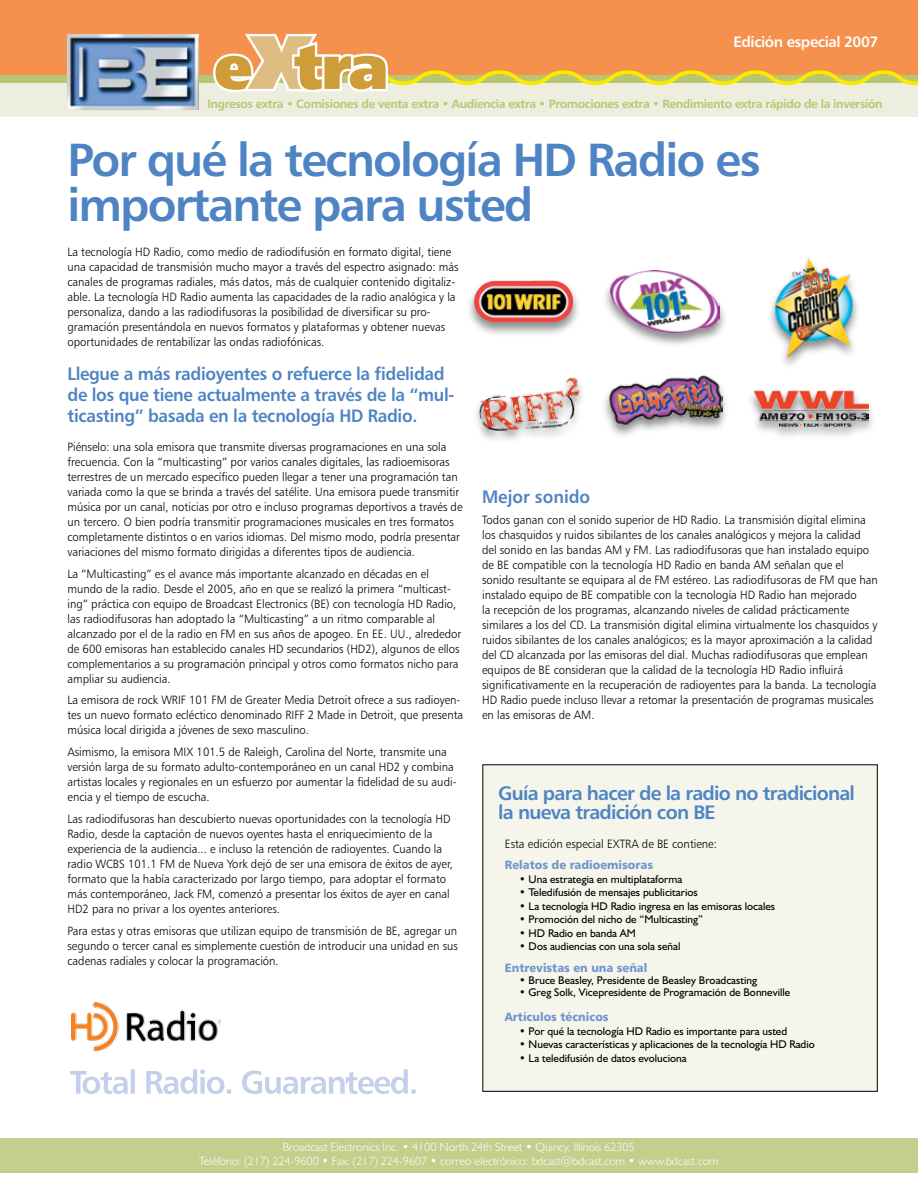
<style>
.page{position:relative;width:918px;height:1188px;background:#fff}
.page>*{position:absolute;margin:0;border:0;box-sizing:border-box;transform-origin:0 0}
.t1{font:61.5px "Humanist 777 BT Extra Black B";color:#cf9c3a}
.t2{font:46.5px/45px "Humanist 777 BT Bold B";letter-spacing:-.04em;color:#4e84c4}
.t3{font:19.5px/19.5px "Humanist 777 BT Bold B";letter-spacing:-.04em;color:#4e84c4}
.t4{font:18px/21px "Humanist 777 BT Bold B";letter-spacing:-.02em;color:#4e84c4;scale:.95 1}
.t5{font:18px "Humanist 777 BT Bold B";color:#4e84c4;scale:.95 1}
.t6{font:15px "Humanist 777 BT Bold B";letter-spacing:-.03em;color:#fff}
.t7{font:12px/15px "Humanist 777 BT Light B";color:#000;scale:.95 1}
.t8{font:300 12px/13.5px "Humanist 521 BT";color:#fff;text-align:center}
.t9{font:12px "Humanist 777 BT Bold B";letter-spacing:-.03em;color:#b8c573}
.t10{font:12px "Humanist 777 BT Black B";color:#7096ce;scale:.95 1}
.t11{font:11.25px "Humanist 521 BT";color:#000}
.s1{font-size:100.65px;color:#dfbd82}
</style>
<div class="page">
<div style="left:0;top:0;width:918px;height:79px;background:#f5904d"></div>
<div style="left:0;top:82px;width:918px;height:35px;background:#edeedd"></div>
<div style="left:0;top:75px;width:918px;height:8px;background:#b8c573"></div>
<img style="left:68px;top:34px;width:130px;height:75px">
<svg style="left:213px;top:33px;width:705px;height:59px"></svg>
<div style="left:0;top:1139px;width:918px;height:34px;background:#c5ce8c"></div>
<div style="left:466px;top:279px;width:116px;height:60px;background:#000;opacity:.45"></div>
<img style="left:474px;top:281px;width:100px;height:41px">
<div style="left:600px;top:373px;width:131px;height:68px;background:#000;opacity:.45"></div>
<img style="left:608px;top:374px;width:115px;height:52px">
<img style="left:773px;top:257px;width:83px;height:104px">
<div style="left:601px;top:267px;width:128px;height:82px;background:#000;opacity:.45"></div>
<img style="left:610px;top:270px;width:109px;height:63px">
<div style="left:746px;top:387px;width:132px;height:55px;background:#000;opacity:.45"></div>
<img style="left:753px;top:391px;width:115px;height:35px">
<div style="left:471px;top:375px;width:116px;height:71px;background:#000;opacity:.45"></div>
<img style="left:477px;top:377px;width:105px;height:55px">
<div style="left:483px;top:765px;width:394px;height:326px;background:#f5f5eb"></div>
<img style="left:72px;top:1003px;width:149px;height:47px">
<svg style="left:70px;top:1069px;width:346px;height:25px"></svg>
<h1 class="t1" style="left:214px;top:28px;width:177px">e<span class="s1">x</span>tra</h1>
<p class="t6" style="left:733px;top:32px;width:146px">Edición especial 2007</p>
<p class="t9" style="left:207px;top:97px;width:677px">Ingresos extra • Comisiones de venta extra • Audiencia extra • Promociones extra • Rendimiento extra rápido de la inversión</p>
<h2 class="t2" style="left:68px;top:136px;width:695px">Por qué la tecnología HD Radio es importante para usted</h2>
<p class="t7" style="left:67px;top:244px;width:413px">La tecnología HD Radio, como medio de radiodifusión en formato digital, tiene una capacidad de transmisión mucho mayor a través del espectro asignado: más canales de programas radiales, más datos, más de cualquier contenido digitaliz&shy;able. La tecnología HD Radio aumenta las capacidades de la radio analógica y la personaliza, dando a las radiodifusoras la posibilidad de diversificar su pro&shy;gramación presentándola en nuevos formatos y plataformas y obtener nuevas oportunidades de rentabilizar las ondas radiofónicas.</p>
<h3 class="t4" style="left:67px;top:363px;width:409px">Llegue a más radioyentes o refuerce la fidelidad de los que tiene actualmente a través de la “mul&shy;ticasting” basada en la tecnología HD Radio.</h3>
<p class="t7" style="left:67px;top:439px;width:417px">Piénselo: una sola emisora que transmite diversas programaciones en una sola frecuencia. Con la “multicasting” por varios canales digitales, las radioemisoras terrestres de un mercado específico pueden llegar a tener una programación tan variada como la que se brinda a través del satélite. Una emisora puede transmitir música por un canal, noticias por otro e incluso programas deportivos a través de un tercero. O bien podría transmitir programaciones musicales en tres formatos completamente distintos o en varios idiomas. Del mismo modo, podría presentar variaciones del mismo formato dirigidas a diferentes tipos de audiencia.</p>
<p class="t7" style="left:67px;top:566px;width:416px">La “Multicasting” es el avance más importante alcanzado en décadas en el mundo de la radio. Desde el 2005, año en que se realizó la primera “multicast&shy;ing” práctica con equipo de Broadcast Electronics (BE) con tecnología HD Radio, las radiodifusoras han adoptado la “Multicasting” a un ritmo comparable al alcanzado por el de la radio en FM en sus años de apogeo. En EE. UU., alrededor de 600 emisoras han establecido canales HD secundarios (HD2), algunos de ellos complementarios a su programación principal y otros como formatos nicho para ampliar su audiencia.</p>
<p class="t7" style="left:67px;top:692px;width:418px">La emisora de rock WRIF 101 FM de Greater Media Detroit ofrece a sus radioyen&shy;tes un nuevo formato ecléctico denominado RIFF 2 Made in Detroit, que presenta música local dirigida a jóvenes de sexo masculino.</p>
<p class="t7" style="left:67px;top:744px;width:411px">Asimismo, la emisora MIX 101.5 de Raleigh, Carolina del Norte, transmite una versión larga de su formato adulto-contemporáneo en un canal HD2 y combina artistas locales y regionales en un esfuerzo por aumentar la fidelidad de su audi&shy;encia y el tiempo de escucha.</p>
<p class="t7" style="left:67px;top:811px;width:407px">Las radiodifusoras han descubierto nuevas oportunidades con la tecnología HD Radio, desde la captación de nuevos oyentes hasta el enriquecimiento de la experiencia de la audiencia... e incluso la retención de radioyentes. Cuando la radio WCBS 101.1 FM de Nueva York dejó de ser una emisora de éxitos de ayer, formato que la había caracterizado por largo tiempo, para adoptar el formato más contemporáneo, Jack FM, comenzó a presentar los éxitos de ayer en canal HD2 para no privar a los oyentes anteriores.</p>
<p class="t7" style="left:67px;top:923px;width:413px;text-align:justify">Para estas y otras emisoras que utilizan equipo de transmisión de BE, agregar un segundo o tercer canal es simplemente cuestión de introducir una unidad en sus cadenas radiales y colocar la programación.</p>
<h3 class="t5" style="left:482px;top:485px;width:115px">Mejor sonido</h3>
<p class="t7" style="left:482px;top:513px;width:418px">Todos ganan con el sonido superior de HD Radio. La transmisión digital elimina los chasquidos y ruidos sibilantes de los canales analógicos y mejora la calidad del sonido en las bandas AM y FM. Las radiodifusoras que han instalado equipo de BE compatible con la tecnología HD Radio en banda AM señalan que el sonido resultante se equipara al de FM estéreo. Las radiodifusoras de FM que han instalado equipo de BE compatible con la tecnología HD Radio han mejorado<br>la recepción de los programas, alcanzando niveles de calidad prácticamente similares a los del CD. La transmisión digital elimina virtualmente los chasquidos y ruidos sibilantes de los canales analógicos; es la mayor aproximación a la calidad del CD alcanzada por las emisoras del dial. Muchas radiodifusoras que emplean equipos de BE consideran que la calidad de la tecnología HD Radio influirá significativamente en la recuperación de radioyentes para la banda. La tecnología HD Radio puede incluso llevar a retomar la presentación de programas musicales en las emisoras de AM.</p>
<h3 class="t3" style="left:498px;top:783px;width:358px">Guía para hacer de la radio no tradicional la nueva tradición con BE</h3>
<p class="t7" style="left:505px;top:836px;width:225px">Esta edición especial EXTRA de BE contiene:</p>
<p class="t10" style="left:505px;top:857px;width:157px">Relatos de radioemisoras</p>
<p class="t11" style="left:519px;top:872px;width:165px">• Una estrategia en multiplataforma</p>
<p class="t11" style="left:519px;top:885px;width:180px">• Teledifusión de mensajes publicitarios</p>
<p class="t11" style="left:519px;top:899px;width:257px">• La tecnología HD Radio ingresa en las emisoras locales</p>
<p class="t11" style="left:519px;top:912px;width:185px">• Promoción del nicho de “Multicasting”</p>
<p class="t11" style="left:519px;top:926px;width:118px">• HD Radio en banda AM</p>
<p class="t11" style="left:519px;top:939px;width:163px">• Dos audiencias con una sola señal</p>
<p class="t10" style="left:505px;top:960px;width:152px">Entrevistas en una señal</p>
<p class="t11" style="left:519px;top:973px;width:239px">• Bruce Beasley, Presidente de Beasley Broadcasting</p>
<p class="t11" style="left:519px;top:985px;width:273px">• Greg Solk, Vicepresidente de Programación de Bonneville</p>
<p class="t10" style="left:505px;top:1009px;width:111px">Artículos técnicos</p>
<p class="t11" style="left:519px;top:1024px;width:270px">• Por qué la tecnología HD Radio es importante para usted</p>
<p class="t11" style="left:519px;top:1038px;width:297px">• Nuevas características y aplicaciones de la tecnología HD Radio</p>
<p class="t11" style="left:519px;top:1051px;width:169px">• La teledifusión de datos evoluciona</p>
<p class="t8" style="left:199px;top:1140px;width:521px">Broadcast Electronics Inc. • 4100 North 24th Street • Quincy, Illinois 62305<br>Teléfono: (217) 224-9600 • Fax: (217) 224-9607 • correo electrónico: bdcast@bdcast.com • www.bdcast.com</p>
</div>
